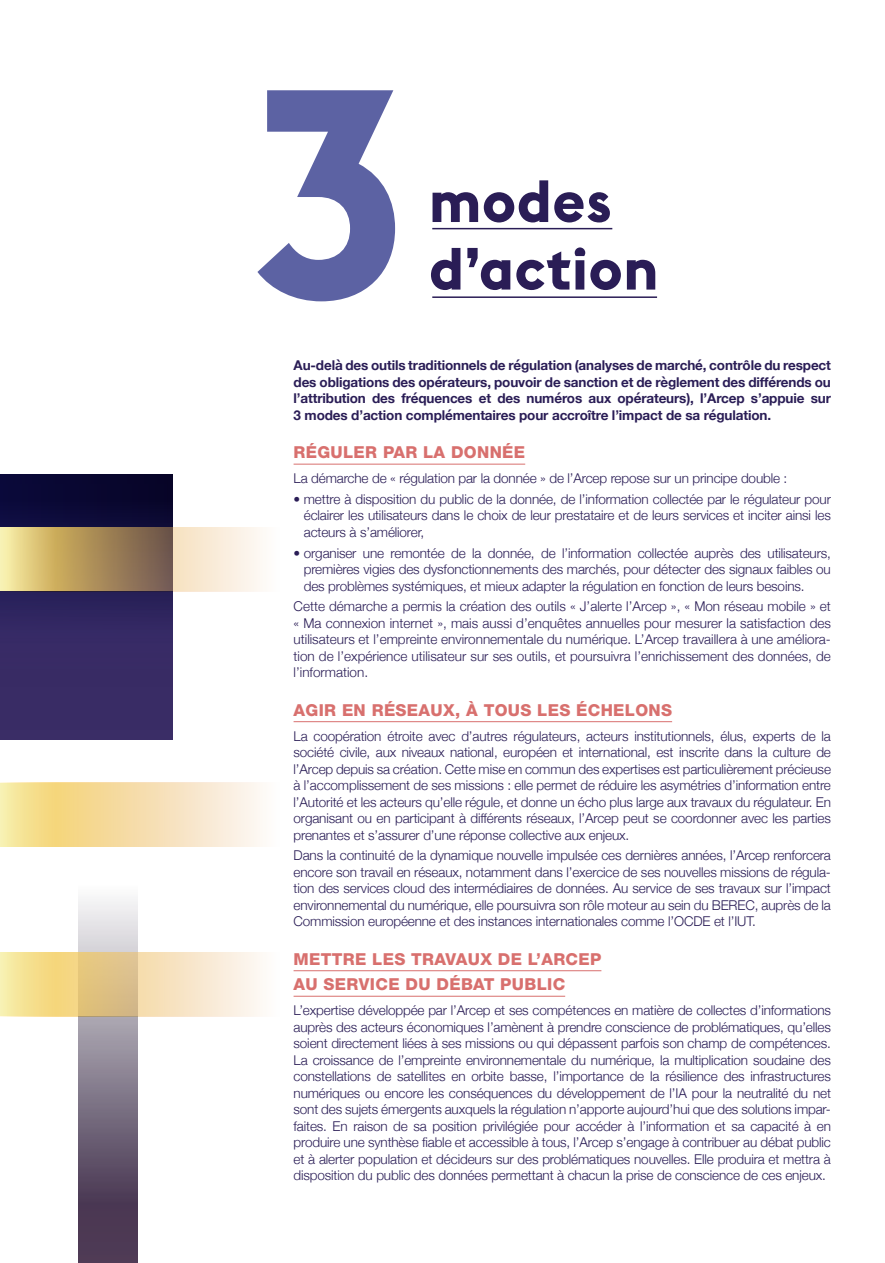
<style>
.page{position:relative;width:885px;height:1263px;background:#fff}
.page>*{position:absolute;margin:0;border:0;box-sizing:border-box;transform-origin:0 0}
.Titre{font:700 294px "Euclid Flex";color:#5c62a3}
.Titre-2{font:700 58.65px/67.5px "Euclid Flex";letter-spacing:.01em;color:#2a1d56}
.Titre-3{font:800 16.5px/25.5px "Helvetica Neue LT Std";letter-spacing:.02em;color:#d8706e}
.Titre-4{font:300 13.5px/16.5px "Helvetica Neue";letter-spacing:-.01em;color:#2a1d56;text-align:justify}
.Titre-5{font:700 13.5px/16.5px "Helvetica Neue";letter-spacing:-.01em;color:#2a1d56;text-align:justify}
</style>
<div class="page">
<hr style="left:432px;top:228px;width:180px;height:1px;background:#2a1d56">
<hr style="left:432px;top:296px;width:225px;height:2px;background:#2a1d56">
<hr style="left:293px;top:464px;width:232px;height:1px;background:#d8706e">
<hr style="left:293px;top:721px;width:379px;height:1px;background:#d8706e">
<hr style="left:293px;top:970px;width:308px;height:1px;background:#d8706e">
<hr style="left:293px;top:996px;width:272px;height:1px;background:#d8706e">
<svg style="left:0;top:474px;width:172px;height:265px"></svg>
<svg style="left:79px;top:718px;width:58px;height:545px"></svg>
<div style="left:0;top:783px;width:279px;height:63px;background:#f7efae"></div>
<svg style="left:10px;top:783px;width:269px;height:63px"></svg>
<div style="left:0;top:952px;width:279px;height:64px;background:#f7efae"></div>
<svg style="left:10px;top:952px;width:269px;height:64px"></svg>
<div style="left:0;top:528px;width:279px;height:63px;background:#f7efae"></div>
<svg style="left:10px;top:528px;width:269px;height:63px"></svg>
<p class="Titre" style="left:251px;top:26px;width:159px">3</p>
<p class="Titre-2" style="left:429px;top:168px;width:231px">modes d’action</p>
<p class="Titre-5" style="left:293px;top:358px;width:539px">Au-delà des outils traditionnels de régulation (analyses de marché, contrôle du respect des obligations des opérateurs, pouvoir de sanction et de règlement des différends ou l’attribution des fréquences et des numéros aux opérateurs), l’Arcep s’appuie sur 3 modes d’action complémentaires pour accroître l’impact de sa régulation.</p>
<p class="Titre-3" style="left:293px;top:439px;width:233px">RÉGULER PAR LA DONNÉE</p>
<p class="Titre-4" style="left:293px;top:469px;width:495px">La démarche de « régulation par la donnée » de l’Arcep repose sur un principe double :</p>
<p class="Titre-4" style="left:304px;top:490px;width:528px;text-indent:-10px">• mettre à disposition du public de la donnée, de l’information collectée par le régulateur pour éclairer les utilisateurs dans le choix de leur prestataire et de leurs services et inciter ainsi les acteurs à s’améliorer,</p>
<p class="Titre-4" style="left:304px;top:544px;width:528px;text-indent:-10px">• organiser une remontée de la donnée, de l’information collectée auprès des utilisateurs, premières vigies des dysfonctionnements des marchés, pour détecter des signaux faibles ou des problèmes systémiques, et mieux adapter la régulation en fonction de leurs besoins.</p>
<p class="Titre-4" style="left:293px;top:597px;width:539px">Cette démarche a permis la création des outils « J’alerte l’Arcep », « Mon réseau mobile » et « Ma connexion internet », mais aussi d’enquêtes annuelles pour mesurer la satisfaction des utilisateurs et l’empreinte environnementale du numérique. L’Arcep travaillera à une améliora&shy;tion de l’expérience utilisateur sur ses outils, et poursuivra l’enrichissement des données, de l’information.</p>
<p class="Titre-3" style="left:293px;top:697px;width:380px">AGIR EN RÉSEAUX, À TOUS LES ÉCHELONS</p>
<p class="Titre-4" style="left:293px;top:727px;width:539px">La coopération étroite avec d’autres régulateurs, acteurs institutionnels, élus, experts de la société civile, aux niveaux national, européen et international, est inscrite dans la culture de l’Arcep depuis sa création. Cette mise en commun des expertises est particulièrement précieuse à l’accomplissement de ses missions : elle permet de réduire les asymétries d’information entre l’Autorité et les acteurs qu’elle régule, et donne un écho plus large aux travaux du régulateur. En organisant ou en participant à différents réseaux, l’Arcep peut se coordonner avec les parties prenantes et s’assurer d’une réponse collective aux enjeux.</p>
<p class="Titre-4" style="left:293px;top:846px;width:539px">Dans la continuité de la dynamique nouvelle impulsée ces dernières années, l’Arcep renforcera encore son travail en réseaux, notamment dans l’exercice de ses nouvelles missions de régula&shy;tion des services cloud des intermédiaires de données. Au service de ses travaux sur l’impact environnemental du numérique, elle poursuivra son rôle moteur au sein du BEREC, auprès de la Commission européenne et des instances internationales comme l’OCDE et l’IUT.</p>
<p class="Titre-3" style="left:293px;top:946px;width:309px">METTRE LES TRAVAUX DE L’ARCEP<br>AU SERVICE DU DÉBAT PUBLIC</p>
<p class="Titre-4" style="left:293px;top:1001px;width:539px">L’expertise développée par l’Arcep et ses compétences en matière de collectes d’informations auprès des acteurs économiques l’amènent à prendre conscience de problématiques, qu’elles soient directement liées à ses missions ou qui dépassent parfois son champ de compétences.<br>La croissance de l’empreinte environnementale du numérique, la multiplication soudaine des constellations de satellites en orbite basse, l’importance de la résilience des infrastructures numériques ou encore les conséquences du développement de l’IA pour la neutralité du net sont des sujets émergents auxquels la régulation n’apporte aujourd’hui que des solutions impar&shy;faites. En raison de sa position privilégiée pour accéder à l’information et sa capacité à en produire une synthèse fiable et accessible à tous, l’Arcep s’engage à contribuer au débat public et à alerter population et décideurs sur des problématiques nouvelles. Elle produira et mettra à disposition du public des données permettant à chacun la prise de conscience de ces enjeux.</p>
</div>
